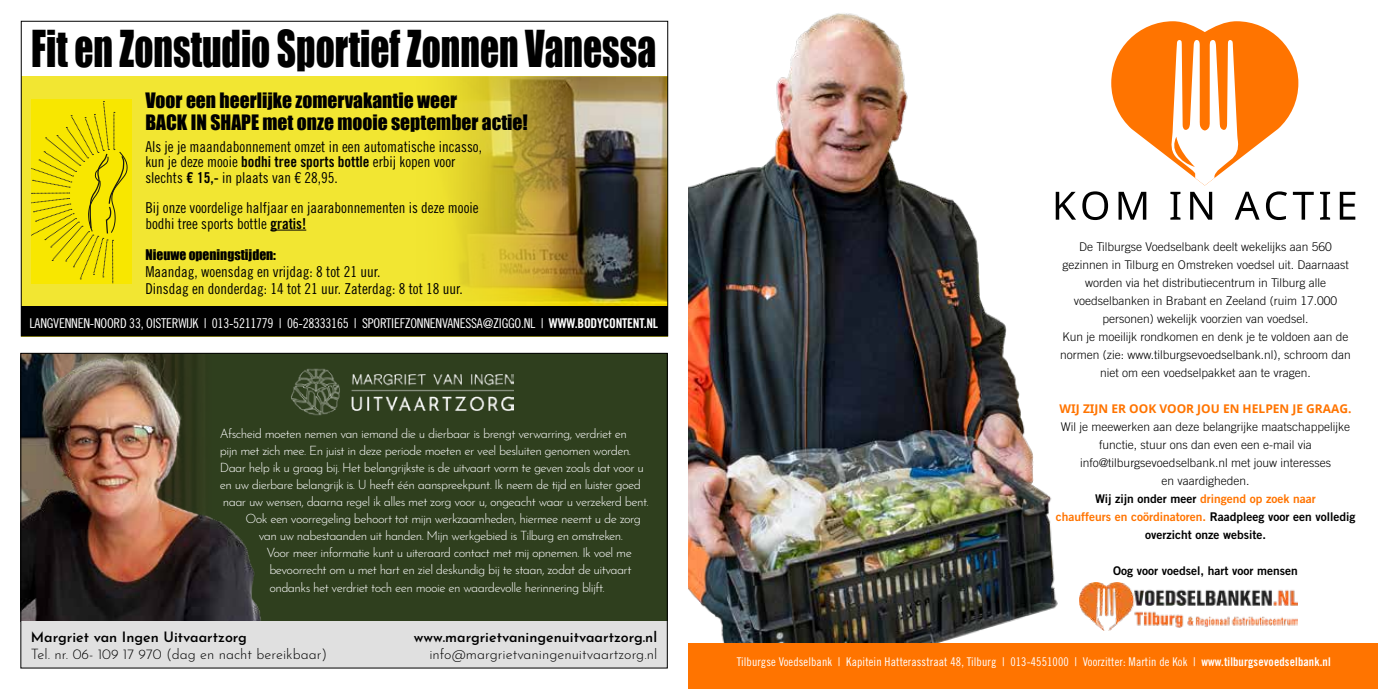
<style>
.page{position:relative;width:1378px;height:689px;background:#fff}
.page>*{position:absolute;margin:0;border:0;box-sizing:border-box;transform-origin:0 0}
.t1{font:46.65px "Impact";color:#000;scale:.8 1}
.t2{font:19.5px/22.5px "Impact";color:#000}
.t3{font:15px/15.3px "Trade Gothic LT Std Cn 18";color:#000}
.t4{font:300 14.25px "Josefin Sans";color:#000}
.t5{font:600 14.25px "Josefin Sans";color:#000}
.t6{font:13.5px "Trade Gothic LT Std Cn 18";letter-spacing:-.02em;color:#fff}
.t7{font:13.5px "Impact";color:#000}
.t8{font:300 12.75px "Josefin Sans";letter-spacing:-.045em;color:#fff}
.t9{font:300 12px/18px "Trade Gothic LT Std";color:#000;text-align:center}
.t10{font:12px/18px "Trade Gothic LT Std Bd 2";color:#000;text-align:center}
.t11{font:12px "Trade Gothic LT Std Cn 18";letter-spacing:.01em;color:#fff}
.t12{font:700 12px "Noto Sans";color:#ff7400}
.s1{font-family:"Trade Gothic LT Std Bd Cn 20"}
.s2{color:#ff7400}
</style>
<div class="page">
<div style="left:21px;top:353px;width:646px;height:315px;background:#2f3f1e"></div>
<img style="left:22px;top:359px;width:239px;height:262px">
<img style="left:291px;top:368px;width:222px;height:48px">
<div style="left:21px;top:621px;width:646px;height:47px;background:#e0e0e0"></div>
<div style="left:688px;top:643px;width:690px;height:46px;background:#ff7400"></div>
<img style="left:688px;top:13px;width:413px;height:629px">
<img style="left:1079px;top:583px;width:218px;height:47px">
<svg style="left:1111px;top:21px;width:187px;height:164px"></svg>
<svg style="left:1055px;top:191px;width:300px;height:29px"></svg>
<div style="left:23px;top:76px;width:304px;height:230px;background:#f2e632"></div>
<img style="left:327px;top:76px;width:339px;height:230px">
<div style="left:21px;top:306px;width:647px;height:30px;background:#000"></div>
<div style="left:31px;top:99px;width:101px;height:184px;background:#f8e700"></div>
<svg style="left:31px;top:101px;width:97px;height:184px"></svg>
<hr style="left:270px;top:230px;width:36px;height:1px;background:#000">
<h1 class="t1" style="left:31px;top:12px;width:783px">Fit en Zonstudio Sportief Zonnen Vanessa</h1>
<h2 class="t2" style="left:145px;top:88px;width:384px">Voor een heerlijke zomervakantie weer<br>BACK IN SHAPE met onze mooie september actie!</h2>
<p class="t3" style="left:145px;top:139px;width:338px">Als je je maandabonnement omzet in een automatische incasso, kun je deze mooie <span class="s1">bodhi tree sports bottle</span> erbij kopen voor slechts <span class="s1">€ 15,-</span> in plaats van € 28,95.</p>
<p class="t3" style="left:145px;top:200px;width:335px">Bij onze voordelige halfjaar en jaarabonnementen is deze mooie bodhi tree sports bottle <span class="s1">gratis!</span></p>
<p class="t7" style="left:145px;top:244px;width:132px">Nieuwe openingstijden:</p>
<p class="t3" style="left:145px;top:263px;width:319px;line-height:17px">Maandag, woensdag en vrijdag: 8 tot 21 uur.<br>Dinsdag en donderdag: 14 tot 21 uur. Zaterdag: 8 tot 18 uur.</p>
<p class="t6" style="left:30px;top:315px;width:630px">LANGVENNEN-NOORD 33, OISTERWIJK | 013-5211779 | 06-28333165 | SPORTIEFZONNENVANESSA@ZIGGO.NL | <span class="s1">WWW.BODYCONTENT.NL</span></p>
<p class="t8" style="left:220px;top:424px;width:408px">Afscheid moeten nemen van iemand die u dierbaar is brengt verwarring, verdriet en</p>
<p class="t8" style="left:220px;top:441px;width:413px">pijn met zich mee. En juist in deze periode moeten er veel besluiten genomen worden.</p>
<p class="t8" style="left:220px;top:458px;width:426px">Daar help ik u graag bij. Het belangrijkste is de uitvaart vorm te geven zoals dat voor u</p>
<p class="t8" style="left:220px;top:475px;width:423px">en uw dierbare belangrijk is. U heeft één aanspreekpunt. Ik neem de tijd en luister goed</p>
<p class="t8" style="left:223px;top:492px;width:427px">naar uw wensen, daarna regel ik alles met zorg voor u, ongeacht waar u verzekerd bent.</p>
<p class="t8" style="left:245px;top:509px;width:397px">Ook een voorregeling behoort tot mijn werkzaamheden, hiermee neemt u de zorg</p>
<p class="t8" style="left:259px;top:526px;width:366px">van uw nabestaanden uit handen. Mijn werkgebied is Tilburg en omstreken.</p>
<p class="t8" style="left:266px;top:543px;width:367px">Voor meer informatie kunt u uiteraard contact met mij opnemen. Ik voel me</p>
<p class="t8" style="left:269px;top:560px;width:364px">bevoorrecht om u met hart en ziel deskundig bij te staan, zodat de uitvaart</p>
<p class="t8" style="left:269px;top:577px;width:337px">ondanks het verdriet toch een mooie en waardevolle herinnering blijft.</p>
<p class="t5" style="left:31px;top:624px;width:217px">Margriet van Ingen Uitvaartzorg</p>
<p class="t4" style="left:31px;top:642px;width:298px">Tel. nr. 06- 109 17 970 (dag en nacht bereikbaar)</p>
<p class="t5" style="left:414px;top:624px;width:245px">www.margrietvaningenuitvaartzorg.nl</p>
<p class="t4" style="left:429px;top:642px;width:229px">info@margrietvaningenuitvaartzorg.nl</p>
<p class="t9" style="left:1060px;top:238px;width:292px">De Tilburgse Voedselbank deelt wekelijks aan 560 gezinnen in Tilburg en Omstreken voedsel uit. Daarnaast worden via het distributiecentrum in Tilburg alle voedselbanken in Brabant en Zeeland (ruim 17.000 personen) wekelijk voorzien van voedsel.<br>Kun je moeilijk rondkomen en denk je te voldoen aan de normen (zie: www.tilburgsevoedselbank.nl), schroom dan niet om een voedselpakket aan te vragen.</p>
<p class="t12" style="left:1059px;top:400px;width:293px">WIJ ZIJN ER OOK VOOR JOU EN HELPEN JE GRAAG.</p>
<p class="t9" style="left:1061px;top:418px;width:291px">Wil je meewerken aan deze belangrijke maatschappelijke functie, stuur ons dan even een e-mail via info@tilburgsevoedselbank.nl met jouw interesses<br>en vaardigheden.</p>
<p class="t10" style="left:1055px;top:490px;width:301px">Wij zijn onder meer <span class="s2">dringend op zoek naar<br>chauffeurs en coördinatoren.</span> Raadpleeg voor een volledig overzicht onze website.</p>
<p class="t10" style="left:1113px;top:562px;width:186px">Oog voor voedsel, hart voor mensen</p>
<p class="t11" style="left:737px;top:654px;width:595px">Tilburgse Voedselbank | Kapitein Hatterasstraat 48, Tilburg | 013-4551000 | Voorzitter: Martin de Kok | <span class="s1">www.tilburgsevoedselbank.nl</span></p>
</div>
